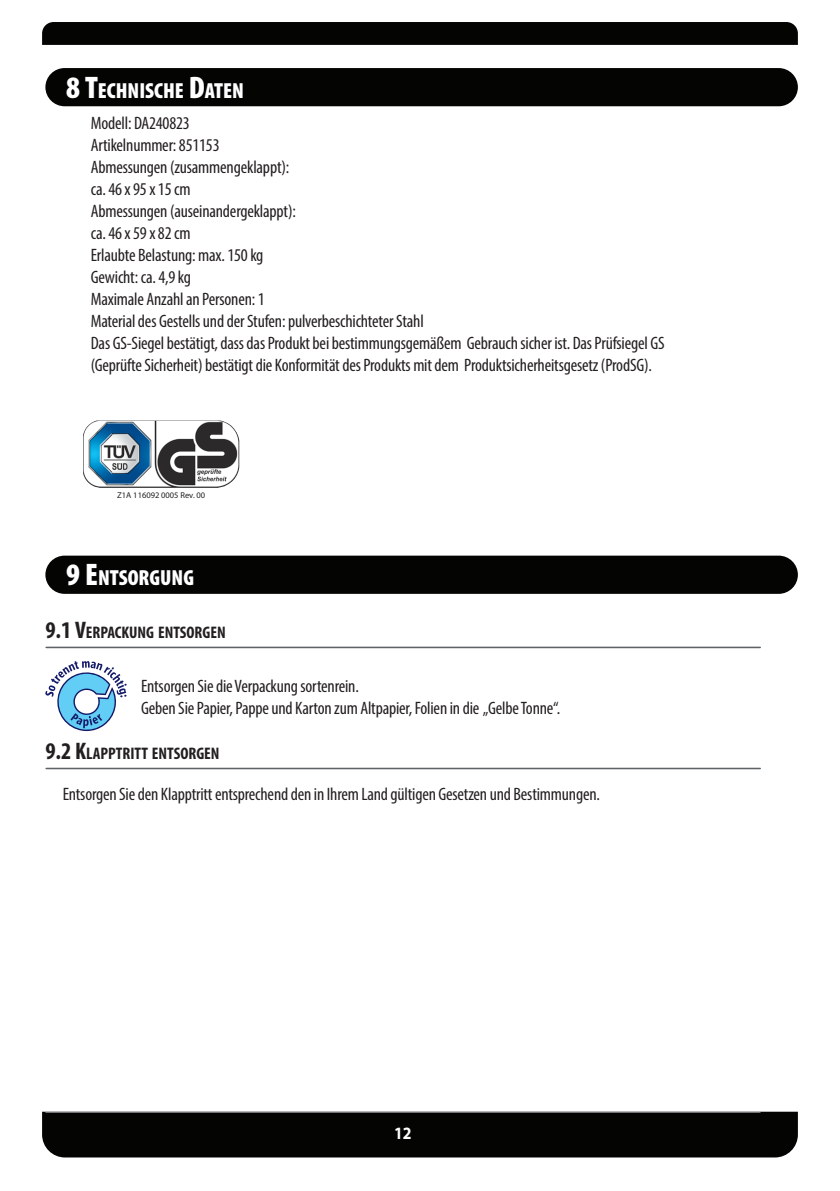
<style>
.page{position:relative;width:840px;height:1191px;background:#fff}
.page>*{position:absolute;margin:0;border:0;box-sizing:border-box;transform-origin:0 0}
.t1{font:900 condensed 21.8px "Myriad Pro";color:#fff}
.t2{font:condensed 18px/22px "Myriad Pro";letter-spacing:-.01em;color:#231f20}
.t3{font:700 17.4px "Myriad Pro";color:#fff;scale:.91 1}
.t4{font:700 condensed 16.8px "Myriad Pro";color:#231f20}
.t5{font:8.4px "Myriad Pro";color:#231f20}
.s1{font-size:31.2px}
.s2{font-size:24px}
</style>
<div class="page">
<div style="left:42px;top:1111px;width:755px;height:46px;background:#040503"></div>
<hr style="left:45px;top:1111px;width:715px;height:1px;background:#bcbdc0">
<div style="left:42px;top:22px;width:755px;height:23px;background:#040503"></div>
<img style="left:83px;top:420px;width:156px;height:68px">
<svg style="left:45px;top:661px;width:81px;height:70px"></svg>
<div style="left:45px;top:68px;width:752px;height:38px;background:#040503;border-radius:19px"></div>
<div style="left:45px;top:555px;width:752px;height:39px;background:#040503;border-radius:19px"></div>
<hr style="left:46px;top:646px;width:713px;height:2px;background:#5e6367">
<hr style="left:46px;top:767px;width:713px;height:2px;background:#5e6367">
<p class="t1" style="left:66px;top:76px;width:179px"><span class="s1">8 T</span>ECHNISCHE <span class="s1">D</span>ATEN</p>
<p class="t2" style="left:91px;top:112px;width:100px">Modell: DA240823</p>
<p class="t2" style="left:91px;top:134px;width:130px">Artikelnummer: 851153</p>
<p class="t2" style="left:91px;top:156px;width:200px">Abmessungen (zusammengeklappt):</p>
<p class="t2" style="left:91px;top:178px;width:101px">ca. 46 x 95 x 15 cm</p>
<p class="t2" style="left:91px;top:200px;width:206px">Abmessungen (auseinandergeklappt):</p>
<p class="t2" style="left:91px;top:222px;width:101px">ca. 46 x 59 x 82 cm</p>
<p class="t2" style="left:91px;top:244px;width:174px">Erlaubte Belastung: max. 150 kg</p>
<p class="t2" style="left:91px;top:266px;width:102px">Gewicht: ca. 4,9 kg</p>
<p class="t2" style="left:91px;top:288px;width:175px">Maximale Anzahl an Personen: 1</p>
<p class="t2" style="left:91px;top:310px;width:334px">Material des Gestells und der Stufen: pulverbeschichteter Stahl</p>
<p class="t2" style="left:91px;top:332px;width:575px">Das GS-Siegel bestätigt, dass das Produkt bei bestimmungsgemäßem Gebrauch sicher ist. Das Prüfsiegel GS (Geprüfte Sicherheit) bestätigt die Konformität des Produkts mit dem Produktsicherheitsgesetz (ProdSG).</p>
<p class="t5" style="left:117px;top:489px;width:89px">Z1A 116092 0005 Rev. 00</p>
<p class="t1" style="left:66px;top:564px;width:129px"><span class="s1">9 E</span>NTSORGUNG</p>
<p class="t4" style="left:45px;top:622px;width:182px"><span class="s2">9.1 V</span>ERPACKUNG ENTSORGEN</p>
<p class="t2" style="left:141px;top:674px;width:420px">Entsorgen Sie die Verpackung sortenrein.<br>Geben Sie Papier, Pappe und Karton zum Altpapier, Folien in die „Gelbe Tonne“.</p>
<p class="t4" style="left:45px;top:743px;width:175px"><span class="s2">9.2 K</span>LAPPTRITT ENTSORGEN</p>
<p class="t2" style="left:63px;top:783px;width:538px">Entsorgen Sie den Klapptritt entsprechend den in Ihrem Land gültigen Gesetzen und Bestimmungen.</p>
<p class="t3" style="left:394px;top:1121px;width:21px">12</p>
</div>
